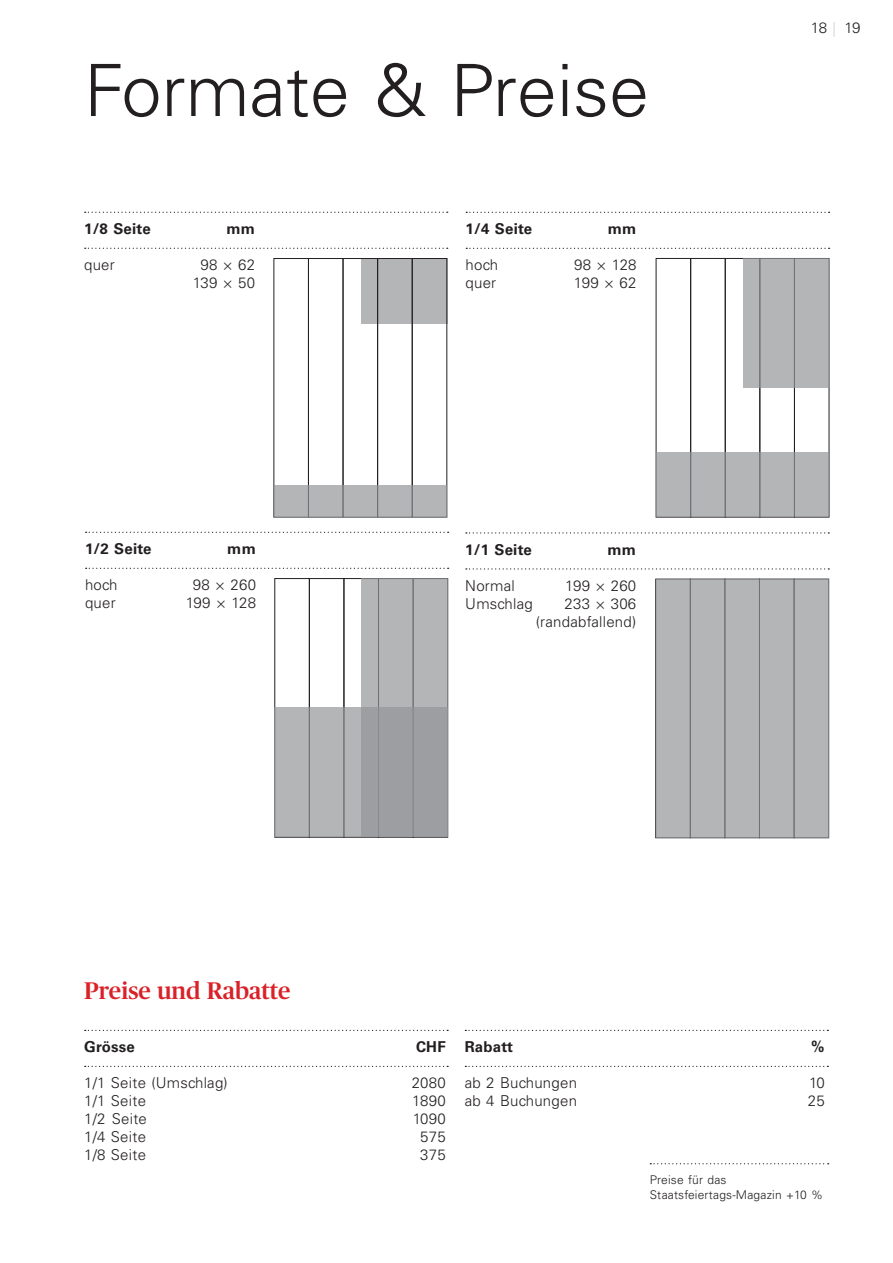
<style>
.page{position:relative;width:893px;height:1263px;background:#fff}
.page>*{position:absolute;margin:0;border:0;box-sizing:border-box;transform-origin:0 0}
.Haupttitel_schwarz{font:300 72.15px "Univers LT Std";color:#231f20}
.Haupttitel_schwarz-2{font:500 24px "Publico";color:#d92128}
.Haupttitel_schwarz-3{font:300 15px/18px "Univers LT Std";letter-spacing:.015em;color:#231f20;text-align:right}
.Haupttitel_schwarz-4{font:700 15px "Univers LT Std";letter-spacing:.015em;color:#231f20}
.Haupttitel_schwarz-5{font:300 12px/15px "Univers LT Std";letter-spacing:.015em;color:#231f20}
</style>
<div class="page">
<svg style="left:834px;top:22px;width:1px;height:15px"></svg>
<svg style="left:86px;top:532px;width:363px;height:1px"></svg>
<svg style="left:86px;top:568px;width:363px;height:1px"></svg>
<div style="left:309px;top:578px;width:35px;height:259px;border:1px solid #231f20"></div>
<div style="left:361px;top:578px;width:87px;height:259px;background:#b3b5b7"></div>
<svg style="left:275px;top:707px;width:173px;height:130px;background:#a5a7aa"></svg>
<svg style="left:466px;top:532px;width:363px;height:1px"></svg>
<svg style="left:466px;top:568px;width:363px;height:1px"></svg>
<div style="left:656px;top:579px;width:172px;height:258px;background:#b3b5b7"></div>
<svg style="left:466px;top:212px;width:364px;height:1px"></svg>
<svg style="left:466px;top:248px;width:364px;height:1px"></svg>
<div style="left:690px;top:258px;width:35px;height:259px;border:1px solid #231f20"></div>
<div style="left:725px;top:258px;width:35px;height:259px;border:1px solid #231f20"></div>
<div style="left:794px;top:258px;width:35px;height:259px;border:1px solid #231f20"></div>
<div style="left:743px;top:258px;width:86px;height:130px;background:#b3b5b7"></div>
<div style="left:656px;top:452px;width:173px;height:65px;background:#b3b5b7"></div>
<svg style="left:85px;top:212px;width:363px;height:1px"></svg>
<svg style="left:85px;top:248px;width:363px;height:1px"></svg>
<div style="left:361px;top:258px;width:86px;height:65px;background:#b3b5b7"></div>
<div style="left:308px;top:258px;width:35px;height:259px;border:1px solid #231f20"></div>
<div style="left:343px;top:258px;width:35px;height:259px;border:1px solid #231f20"></div>
<div style="left:377px;top:258px;width:35px;height:259px;border:1px solid #231f20"></div>
<div style="left:412px;top:258px;width:35px;height:259px;border:1px solid #231f20"></div>
<div style="left:274px;top:485px;width:172px;height:32px;background:#b3b5b7"></div>
<svg style="left:465px;top:1030px;width:363px;height:1px"></svg>
<svg style="left:465px;top:1066px;width:363px;height:1px"></svg>
<svg style="left:85px;top:1030px;width:363px;height:1px"></svg>
<svg style="left:85px;top:1066px;width:363px;height:1px"></svg>
<svg style="left:650px;top:1163px;width:179px;height:1px"></svg>
<p class="Haupttitel_schwarz" style="left:84px;top:47px;width:566px">Formate &amp; Preise</p>
<p class="Haupttitel_schwarz-4" style="left:84px;top:220px;width:68px">1/8 Seite</p>
<p class="Haupttitel_schwarz-4" style="left:226px;top:220px;width:30px">mm</p>
<p class="Haupttitel_schwarz-3" style="left:84px;top:256px;width:32px">quer</p>
<p class="Haupttitel_schwarz-3" style="left:193px;top:256px;width:64px;text-align:center">98 × 62<br>139 × 50</p>
<p class="Haupttitel_schwarz-4" style="left:85px;top:540px;width:68px">1/2 Seite</p>
<p class="Haupttitel_schwarz-4" style="left:227px;top:540px;width:30px">mm</p>
<p class="Haupttitel_schwarz-3" style="left:85px;top:576px;width:34px">hoch</p>
<p class="Haupttitel_schwarz-3" style="left:193px;top:576px;width:65px">98 × 260</p>
<p class="Haupttitel_schwarz-3" style="left:85px;top:594px;width:32px">quer</p>
<p class="Haupttitel_schwarz-3" style="left:186px;top:594px;width:72px">199 × 128</p>
<p class="Haupttitel_schwarz-2" style="left:84px;top:977px;width:208px">Preise und Rabatte</p>
<p class="Haupttitel_schwarz-4" style="left:466px;top:220px;width:68px">1/4 Seite</p>
<p class="Haupttitel_schwarz-4" style="left:608px;top:220px;width:30px">mm</p>
<p class="Haupttitel_schwarz-3" style="left:466px;top:256px;width:34px">hoch</p>
<p class="Haupttitel_schwarz-3" style="left:574px;top:256px;width:64px">98 × 128</p>
<p class="Haupttitel_schwarz-3" style="left:466px;top:274px;width:32px">quer</p>
<p class="Haupttitel_schwarz-3" style="left:574px;top:274px;width:64px">199 × 62</p>
<p class="Haupttitel_schwarz-4" style="left:465px;top:541px;width:68px">1/1 Seite</p>
<p class="Haupttitel_schwarz-4" style="left:607px;top:541px;width:30px">mm</p>
<p class="Haupttitel_schwarz-3" style="left:465px;top:576px;width:51px">Normal</p>
<p class="Haupttitel_schwarz-3" style="left:565px;top:576px;width:73px">199 × 260</p>
<p class="Haupttitel_schwarz-3" style="left:465px;top:594px;width:69px">Umschlag</p>
<p class="Haupttitel_schwarz-3" style="left:536px;top:594px;width:102px">233 × 306 (randabfallend)</p>
<p class="Haupttitel_schwarz-3" style="left:811px;top:19px;width:51px">18 19</p>
<p class="Haupttitel_schwarz-4" style="left:84px;top:1038px;width:52px">Grösse</p>
<p class="Haupttitel_schwarz-4" style="left:416px;top:1038px;width:31px">CHF</p>
<p class="Haupttitel_schwarz-3" style="left:84px;top:1074px;width:145px">1/1 Seite (Umschlag)</p>
<p class="Haupttitel_schwarz-3" style="left:412px;top:1074px;width:36px">2080</p>
<p class="Haupttitel_schwarz-3" style="left:84px;top:1092px;width:63px">1/1 Seite</p>
<p class="Haupttitel_schwarz-3" style="left:412px;top:1092px;width:35px">1890</p>
<p class="Haupttitel_schwarz-3" style="left:84px;top:1110px;width:64px">1/2 Seite</p>
<p class="Haupttitel_schwarz-3" style="left:413px;top:1110px;width:34px">1090</p>
<p class="Haupttitel_schwarz-3" style="left:84px;top:1128px;width:63px">1/4 Seite</p>
<p class="Haupttitel_schwarz-3" style="left:420px;top:1128px;width:27px">575</p>
<p class="Haupttitel_schwarz-3" style="left:84px;top:1146px;width:63px">1/8 Seite</p>
<p class="Haupttitel_schwarz-3" style="left:420px;top:1146px;width:27px">375</p>
<p class="Haupttitel_schwarz-4" style="left:465px;top:1038px;width:50px">Rabatt</p>
<p class="Haupttitel_schwarz-4" style="left:811px;top:1038px;width:15px">%</p>
<p class="Haupttitel_schwarz-3" style="left:465px;top:1074px;width:114px">ab 2 Buchungen</p>
<p class="Haupttitel_schwarz-3" style="left:809px;top:1074px;width:17px">10</p>
<p class="Haupttitel_schwarz-3" style="left:465px;top:1092px;width:114px">ab 4 Buchungen</p>
<p class="Haupttitel_schwarz-3" style="left:808px;top:1092px;width:18px">25</p>
<p class="Haupttitel_schwarz-5" style="left:650px;top:1172px;width:175px">Preise für das<br>Staatsfeiertags-Magazin +10 %</p>
</div>
